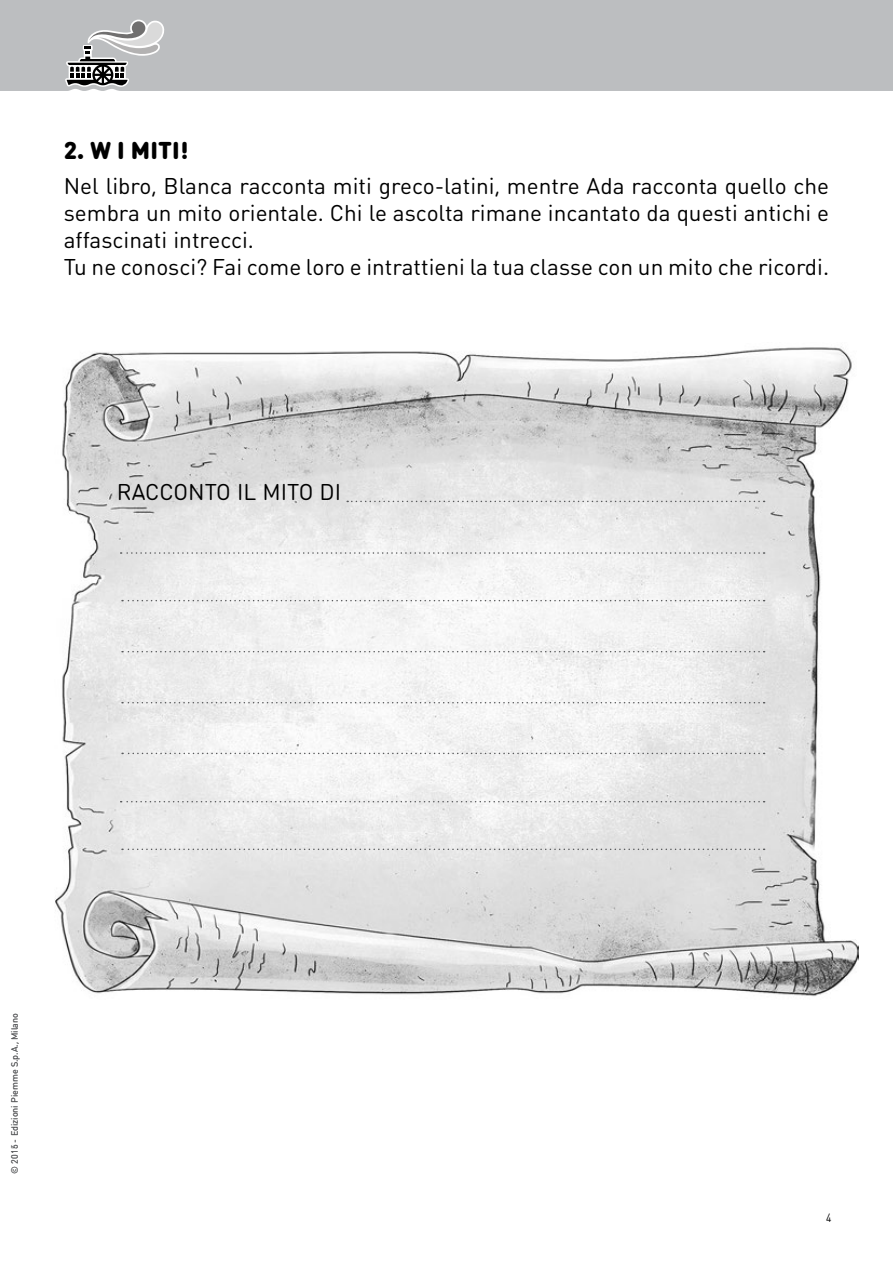
<style>
.page{position:relative;width:893px;height:1263px;background:#fff}
.page>*{position:absolute;margin:0;border:0;box-sizing:border-box;transform-origin:0 0}
.t1{font:900 24px "DIN Round Pro";color:#000}
.t2{font:22.5px/27px "DIN Round Pro";color:#000}
.t3{font:12px "DIN Round Pro";color:#000;scale:.85 1}
.t4{font:9px "DIN Round Pro";color:#58595b}
</style>
<div class="page">
<div style="left:0;top:0;width:893px;height:91px;background:#bcbec0"></div>
<svg style="left:65px;top:20px;width:100px;height:67px;background:#adaeaf"></svg>
<img style="left:55px;top:346px;width:804px;height:651px">
<svg style="left:122px;top:600px;width:643px;height:1px"></svg>
<svg style="left:122px;top:651px;width:643px;height:1px"></svg>
<svg style="left:122px;top:702px;width:643px;height:1px"></svg>
<svg style="left:121px;top:552px;width:644px;height:2px"></svg>
<svg style="left:122px;top:753px;width:643px;height:1px"></svg>
<svg style="left:347px;top:501px;width:418px;height:1px"></svg>
<svg style="left:122px;top:848px;width:643px;height:2px"></svg>
<svg style="left:121px;top:801px;width:644px;height:1px"></svg>
<p class="t1" style="left:64px;top:132px;width:126px">2. W I MITI!</p>
<p class="t2" style="left:64px;top:172px;width:767px">Nel libro, Blanca racconta miti greco-latini, mentre Ada racconta quello che sembra un mito orientale. Chi le ascolta rimane incantato da questi antichi e affascinati intrecci.<br>Tu ne conosci? Fai come loro e intrattieni la tua classe con un mito che ricordi.</p>
<p class="t2" style="left:117px;top:478px;width:226px">RACCONTO IL MITO DI</p>
<p class="t4" style="left:8px;top:1174px;width:162px;rotate:-90deg">© 2015 - Edizioni Piemme S.p.A., Milano</p>
<p class="t4" style="left:8px;top:1149px;width:6px;rotate:-90deg">6</p>
<p class="t3" style="left:826px;top:1210px;width:8px">4</p>
</div>
